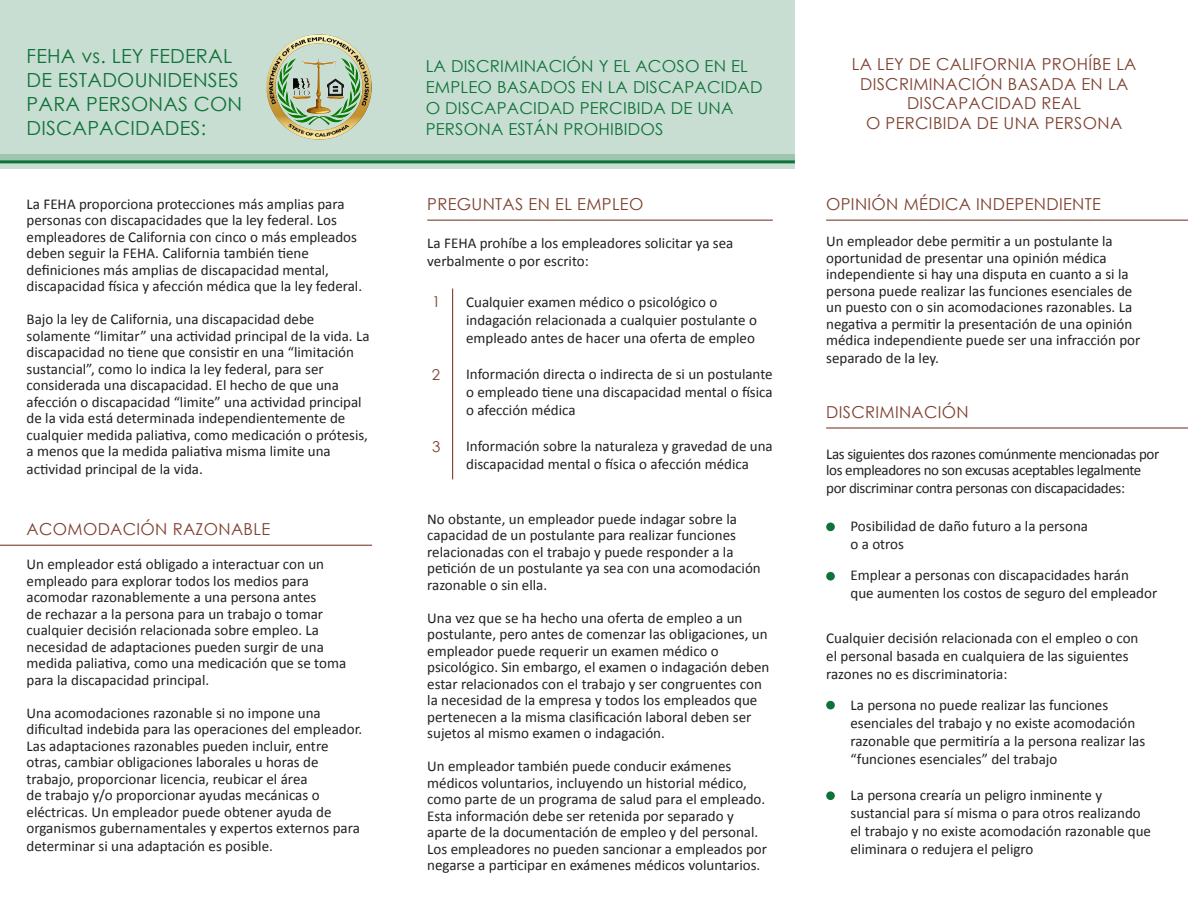
<style>
.page{position:relative;width:1188px;height:918px;background:#fff}
.page>*{position:absolute;margin:0;border:0;box-sizing:border-box;transform-origin:0 0}
.t1{font:19.5px/24px "Century Gothic";letter-spacing:.01em;color:#0f723a}
.t2{font:16.5px/19.8px "Century Gothic";letter-spacing:.02em;color:#7d4130;text-align:center}
.t3{font:16.5px/21px "Century Gothic";letter-spacing:.01em;color:#0f723a}
.t4{font:15px/16.5px "Calibri";color:#231f20}
.t5{font:15px/16.5px "Calibri";letter-spacing:-.025em;color:#231f20}
.t6{font:15px "Century Gothic";color:#7d4130}
</style>
<div class="page">
<svg style="left:0;top:163px;width:795px;height:6px;background:#bcd7c8"></svg>
<div style="left:0;top:0;width:795px;height:161px;background:#c8ded2"></div>
<hr style="left:0;top:160px;width:795px;height:3px;background:#0f723a">
<hr style="left:427px;top:220px;width:346px;height:1px;background:#7d4130">
<hr style="left:0;top:545px;width:372px;height:1px;background:#7d4130">
<hr style="left:826px;top:220px;width:362px;height:1px;background:#7d4130">
<hr style="left:826px;top:427px;width:362px;height:2px;background:#7d4130">
<hr style="left:452px;top:288px;width:1px;height:191px;background:#7d4130">
<div style="left:826px;top:701px;width:9px;height:8px;background:#0f723a;border-radius:50%"></div>
<div style="left:826px;top:791px;width:9px;height:9px;background:#0f723a;border-radius:50%"></div>
<img style="left:267px;top:34px;width:105px;height:105px">
<div style="left:826px;top:523px;width:9px;height:8px;background:#0f723a;border-radius:50%"></div>
<div style="left:826px;top:572px;width:9px;height:9px;background:#0f723a;border-radius:50%"></div>
<p class="t1" style="left:27px;top:44px;width:217px">FEHA vs. LEY FEDERAL<br>DE ESTADOUNIDENSES<br>PARA PERSONAS CON<br>DISCAPACIDADES:</p>
<p class="t4" style="left:27px;top:195px;width:337px">La FEHA proporciona protecciones más amplias para personas con discapacidades que la ley federal. Los empleadores de California con cinco o más empleados deben seguir la FEHA. California también tiene definiciones más amplias de discapacidad mental, discapacidad física y afección médica que la ley federal.</p>
<p class="t4" style="left:27px;top:311px;width:344px">Bajo la ley de California, una discapacidad debe solamente “limitar” una actividad principal de la vida. La discapacidad no tiene que consistir en una “limitación sustancial”, como lo indica la ley federal, para ser considerada una discapacidad. El hecho de que una afección o discapacidad “limite” una actividad principal de la vida está determinada independientemente de cualquier medida paliativa, como medicación o prótesis, a menos que la medida paliativa misma limite una</p>
<p class="t4" style="left:27px;top:461px;width:178px">actividad principal de la vida.</p>
<p class="t2" style="left:27px;top:519px;width:245px">ACOMODACIÓN RAZONABLE</p>
<p class="t4" style="left:27px;top:556px;width:321px">Un empleador está obligado a interactuar con un empleado para explorar todos los medios para acomodar razonablemente a una persona antes<br>de rechazar a la persona para un trabajo o tomar cualquier decisión relacionada sobre empleo. La necesidad de adaptaciones pueden surgir de una medida paliativa, como una medicación que se toma para la discapacidad principal.</p>
<p class="t4" style="left:27px;top:705px;width:337px">Una acomodaciones razonable si no impone una dificultad indebida para las operaciones del empleador.<br>Las adaptaciones razonables pueden incluir, entre otras, cambiar obligaciones laborales u horas de trabajo, proporcionar licencia, reubicar el área</p>
<p class="t4" style="left:27px;top:787px;width:335px">de trabajo y/o proporcionar ayudas mecánicas o eléctricas. Un empleador puede obtener ayuda de organismos gubernamentales y expertos externos para</p>
<p class="t4" style="left:27px;top:838px;width:248px">determinar si una adaptación es posible.</p>
<p class="t3" style="left:426px;top:55px;width:338px">LA DISCRIMINACIÓN Y EL ACOSO EN EL<br>EMPLEO BASADOS EN LA DISCAPACIDAD<br>O DISCAPACIDAD PERCIBIDA DE UNA<br>PERSONA ESTÁN PROHIBIDOS</p>
<p class="t2" style="left:852px;top:54px;width:286px">LA LEY DE CALIFORNIA PROHÍBE LA<br>DISCRIMINACIÓN BASADA EN LA<br>DISCAPACIDAD REAL</p>
<p class="t2" style="left:866px;top:113px;width:258px">O PERCIBIDA DE UNA PERSONA</p>
<p class="t2" style="left:427px;top:194px;width:218px">PREGUNTAS EN EL EMPLEO</p>
<p class="t4" style="left:427px;top:234px;width:308px;line-height:18px">La FEHA prohíbe a los empleadores solicitar ya sea verbalmente o por escrito:</p>
<p class="t6" style="left:432px;top:292px;width:10px">1</p>
<p class="t6" style="left:432px;top:364px;width:10px">2</p>
<p class="t6" style="left:432px;top:436px;width:10px">3</p>
<p class="t4" style="left:466px;top:293px;width:292px;line-height:18px">Cualquier examen médico o psicológico o indagación relacionada a cualquier postulante o empleado antes de hacer una oferta de empleo</p>
<p class="t4" style="left:466px;top:365px;width:308px;line-height:18px;text-align:justify">Información directa o indirecta de si un postulante o empleado tiene una discapacidad mental o física o afección médica</p>
<p class="t4" style="left:466px;top:437px;width:308px;line-height:18px">Información sobre la naturaleza y gravedad de una discapacidad mental o física o afección médica</p>
<p class="t4" style="left:427px;top:511px;width:335px">No obstante, un empleador puede indagar sobre la capacidad de un postulante para realizar funciones relacionadas con el trabajo y puede responder a la petición de un postulante ya sea con una acomodación razonable o sin ella.</p>
<p class="t4" style="left:427px;top:610px;width:342px">Una vez que se ha hecho una oferta de empleo a un postulante, pero antes de comenzar las obligaciones, un empleador puede requerir un examen médico o</p>
<p class="t4" style="left:427px;top:659px;width:344px">psicológico. Sin embargo, el examen o indagación deben estar relacionados con el trabajo y ser congruentes con la necesidad de la empresa y todos los empleados que pertenecen a la misma clasificación laboral deben ser sujetos al mismo examen o indagación.</p>
<p class="t4" style="left:427px;top:758px;width:341px">Un empleador también puede conducir exámenes médicos voluntarios, incluyendo un historial médico, como parte de un programa de salud para el empleado.<br>Esta información debe ser retenida por separado y aparte de la documentación de empleo y del personal.<br>Los empleadores no pueden sancionar a empleados por negarse a participar en exámenes médicos voluntarios.</p>
<p class="t2" style="left:826px;top:194px;width:276px">OPINIÓN MÉDICA INDEPENDIENTE</p>
<p class="t4" style="left:826px;top:233px;width:316px">Un empleador debe permitir a un postulante la oportunidad de presentar una opinión médica independiente si hay una disputa en cuanto a si la persona puede realizar las funciones esenciales de un puesto con o sin acomodaciones razonables. La negativa a permitir la presentación de una opinión médica independiente puede ser una infracción por</p>
<p class="t4" style="left:826px;top:350px;width:114px">separado de la ley.</p>
<p class="t2" style="left:826px;top:402px;width:144px">DISCRIMINACIÓN</p>
<p class="t5" style="left:826px;top:446px;width:335px">Las siguientes dos razones comúnmente mencionadas por los empleadores no son excusas aceptables legalmente</p>
<p class="t5" style="left:826px;top:480px;width:300px">por discriminar contra personas con discapacidades:</p>
<p class="t4" style="left:850px;top:518px;width:239px">Posibilidad de daño futuro a la persona</p>
<p class="t4" style="left:850px;top:536px;width:55px">o a otros</p>
<p class="t4" style="left:850px;top:567px;width:280px">Emplear a personas con discapacidades harán</p>
<p class="t4" style="left:850px;top:585px;width:308px">que aumenten los costos de seguro del empleador</p>
<p class="t4" style="left:826px;top:629px;width:314px;line-height:18px">Cualquier decisión relacionada con el empleo o con el personal basada en cualquiera de las siguientes razones no es discriminatoria:</p>
<p class="t4" style="left:850px;top:696px;width:296px;line-height:18px">La persona no puede realizar las funciones esenciales del trabajo y no existe acomodación razonable que permitiría a la persona realizar las “funciones esenciales” del trabajo</p>
<p class="t4" style="left:850px;top:786px;width:302px;line-height:18px">La persona crearía un peligro inminente y sustancial para sí misma o para otros realizando el trabajo y no existe acomodación razonable que eliminara o redujera el peligro</p>
</div>
